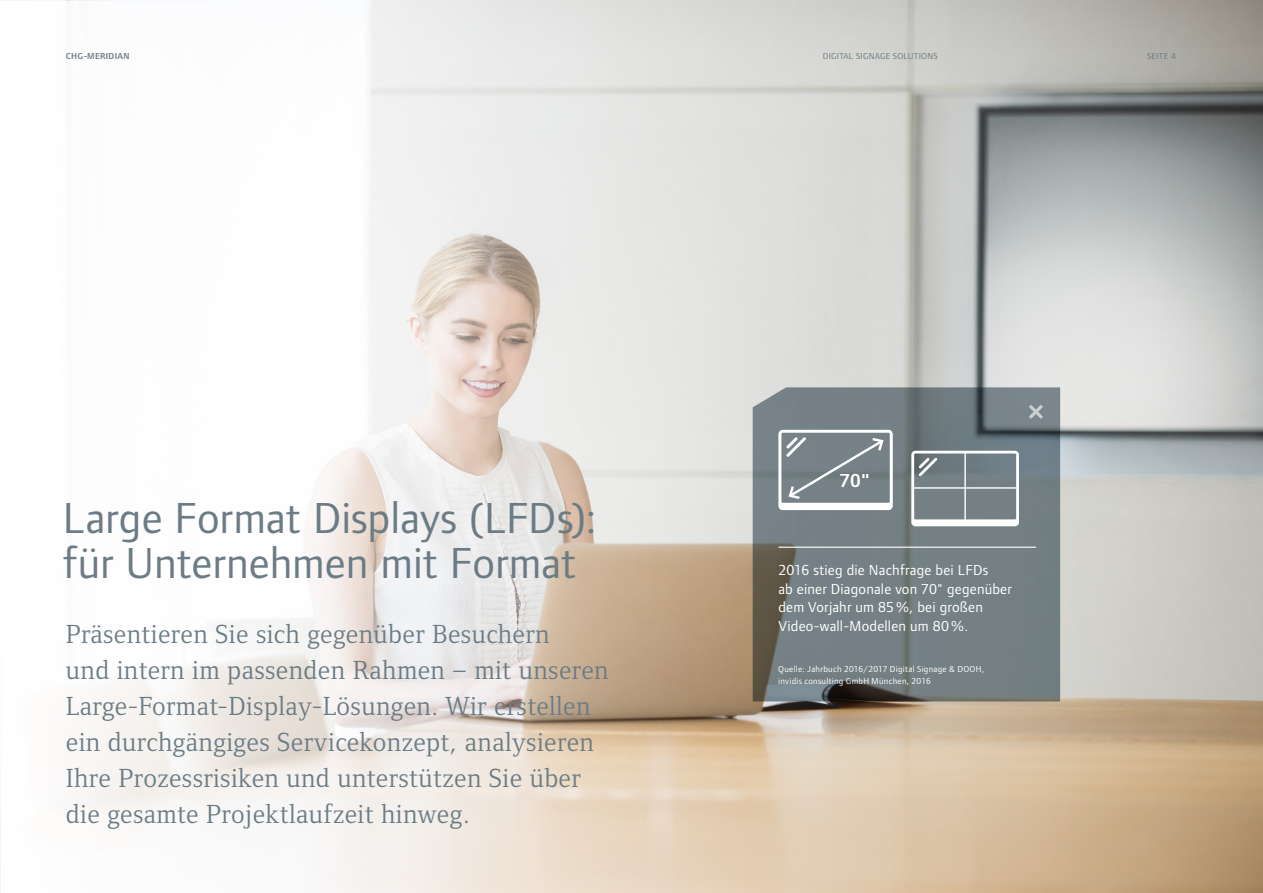
<style>
.page{position:relative;width:1263px;height:893px;background:#fff}
.page>*{position:absolute;margin:0;border:0;box-sizing:border-box;transform-origin:0 0}
.t1{font:45px/45px "Foundry Form Sans OT2";letter-spacing:.005em;color:#6b7c85}
.t2{font:27px/36px "Foundry Form Serif";letter-spacing:.015em;color:#6b7c85}
.t3{font:600 19.5px "Foundry Form Sans OT2";color:#fff}
.t4{font:15px/18.8px "Foundry Form Sans OT2";letter-spacing:.015em;color:#fff}
.t5{font:9px/12px "Foundry Form Sans OT2";letter-spacing:.03em;color:#fff}
.t6{font:9px "Foundry Form Sans OT2";letter-spacing:.025em;color:#6b7c85}
.t7{font:600 9px "Foundry Form Sans OT2";letter-spacing:.025em;color:#6b7c85}
</style>
<div class="page">
<img style="left:0;top:0;width:1263px;height:893px">
<svg style="left:753px;top:387px;width:307px;height:314px;background:#707b7e"></svg>
<svg style="left:1029px;top:405px;width:14px;height:14px"></svg>
<svg style="left:911px;top:451px;width:108px;height:75px"></svg>
<hr style="left:964px;top:453px;width:2px;height:70px;background:#fff">
<hr style="left:913px;top:487px;width:105px;height:2px;background:#fff">
<svg style="left:778px;top:430px;width:115px;height:80px"></svg>
<hr style="left:778px;top:547px;width:258px;height:1px;background:#fff">
<p class="t7" style="left:66px;top:50px;width:65px">CHG-MERIDIAN</p>
<p class="t6" style="left:823px;top:50px;width:116px">DIGITAL SIGNAGE SOLUTIONS</p>
<p class="t6" style="left:1147px;top:50px;width:30px">SEITE 4</p>
<h1 class="t1" style="left:63px;top:493px;width:535px">Large Format Displays (LFDs): für Unternehmen mit Format</h1>
<p class="t2" style="left:66px;top:615px;width:544px">Präsentieren Sie sich gegenüber Besuchern<br>und intern im passenden Rahmen – mit unseren Large-Format-Display-Lösungen. Wir erstellen ein durchgängiges Servicekonzept, analysieren Ihre Prozessrisiken und unterstützen Sie über die gesamte Projektlaufzeit hinweg.</p>
<p class="t3" style="left:839px;top:466px;width:32px">70"</p>
<p class="t4" style="left:778px;top:560px;width:235px">2016 stieg die Nachfrage bei LFDs<br>ab -einer -Diagonale von 70" gegenüber dem -Vorjahr um 85 %, bei großen Video-wall-Modellen um 80 %.</p>
<p class="t5" style="left:778px;top:663px;width:208px">Quelle: Jahrbuch 2016/2017 Digital Signage &amp; DOOH, invidis consulting GmbH München, 2016</p>
</div>
